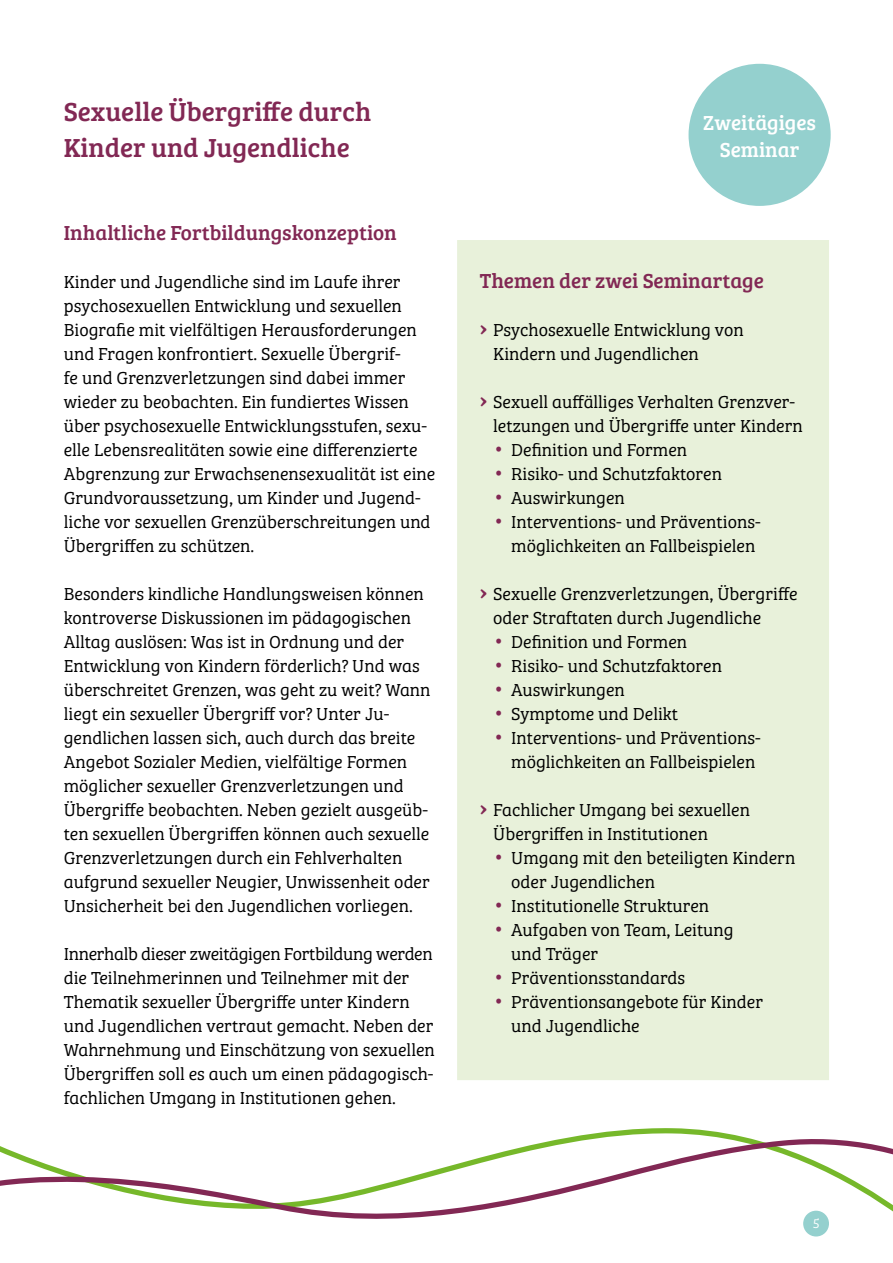
<style>
.page{position:relative;width:893px;height:1263px;background:#fff}
.page>*{position:absolute;margin:0;border:0;box-sizing:border-box;transform-origin:0 0}
.t1{font:27px/36px "Bree Serif";color:#822854}
.t2{font:21px "Bree Serif";color:#822854}
.t3{font:21px/27px "Bree Serif";color:#fff;text-align:center}
.t4{font:18px/24px "Bree Serif Lt";color:#000}
.t5{font:13.5px "Bree Serif Lt";color:#fff}
.s1{font-family:"Bree Serif";font-size:24px;color:#822854}
.s2{font-size:22.5px;color:#822854}
</style>
<div class="page">
<div style="left:457px;top:240px;width:372px;height:840px;background:#e8f1da"></div>
<svg style="left:0;top:1132px;width:893px;height:105px"></svg>
<div style="left:688px;top:64px;width:143px;height:142px;background:#94d0ce;border-radius:50%"></div>
<h1 class="t1" style="left:64px;top:92px;width:309px">Sexuelle Übergriffe durch<br>Kinder und Jugendliche</h1>
<p class="t2" style="left:64px;top:217px;width:335px">Inhaltliche Fortbildungskonzeption</p>
<p class="t4" style="left:64px;top:269px;width:373px">Kinder und Jugendliche sind im Laufe ihrer psychosexuellen Entwicklung und sexuellen Biografie mit vielfältigen Herausforderungen und Fragen konfrontiert. Sexuelle Übergrif-<br>fe und Grenzverletzungen sind dabei immer wieder zu beobachten. Ein fundiertes Wissen über psychosexuelle Entwicklungsstufen, sexu&shy;elle Lebensrealitäten sowie eine differenzierte Abgrenzung zur Erwachsenensexualität ist eine Grundvoraussetzung, um Kinder und Jugend&shy;liche vor sexuellen Grenzüberschreitungen und Übergriffen zu schützen.</p>
<p class="t4" style="left:64px;top:581px;width:368px">Besonders kindliche Handlungsweisen können kontroverse Diskussionen im pädagogischen Alltag auslösen: Was ist in Ordnung und der Entwicklung von Kindern förderlich? Und was überschreitet Grenzen, was geht zu weit? Wann liegt ein sexueller Übergriff vor? Unter Ju&shy;gendlichen lassen sich, auch durch das breite Angebot Sozialer Medien, vielfältige Formen möglicher sexueller Grenzverletzungen und Übergriffe beobachten. Neben gezielt ausgeüb&shy;ten sexuellen Übergriffen können auch sexuelle Grenzverletzungen durch ein Fehlverhalten aufgrund sexueller Neugier, Unwissenheit oder Unsicherheit bei den Jugendlichen vorliegen.</p>
<p class="t4" style="left:64px;top:941px;width:373px">Innerhalb dieser zweitägigen Fortbildung werden die Teilnehmerinnen und Teilnehmer mit der Thematik sexueller Übergriffe unter Kindern und Jugendlichen vertraut gemacht. Neben der Wahrnehmung und Einschätzung von sexuellen Übergriffen soll es auch um einen pädagogisch&shy;fachlichen Umgang in Institutionen gehen.</p>
<p class="t3" style="left:703px;top:108px;width:114px">Zweitägiges<br>Seminar</p>
<p class="t2" style="left:480px;top:265px;width:286px">Themen der zwei Seminartage</p>
<p class="t4" style="left:493px;top:317px;width:252px;text-indent:-13px"><span class="s1">›</span> Psychosexuelle Entwicklung von<br>Kindern und Jugendlichen</p>
<p class="t4" style="left:493px;top:389px;width:311px;text-indent:-13px"><span class="s1">›</span> Sexuell auffälliges Verhalten Grenzver&shy;letzungen und Übergriffe unter Kindern</p>
<p class="t4" style="left:493px;top:437px;width:196px"><span class="s2">•</span> Definition und Formen</p>
<p class="t4" style="left:493px;top:461px;width:230px"><span class="s2">•</span> Risiko- und Schutzfaktoren</p>
<p class="t4" style="left:493px;top:485px;width:133px"><span class="s2">•</span> Auswirkungen</p>
<p class="t4" style="left:511px;top:509px;width:251px;text-indent:-18px"><span class="s2">•</span> Interventions- und Präventions&shy;möglichkeiten an Fallbeispielen</p>
<p class="t4" style="left:493px;top:581px;width:306px;text-indent:-13px"><span class="s1">›</span> Sexuelle Grenzverletzungen, Übergriffe oder Straftaten durch Jugendliche</p>
<p class="t4" style="left:493px;top:629px;width:196px"><span class="s2">•</span> Definition und Formen</p>
<p class="t4" style="left:493px;top:653px;width:230px"><span class="s2">•</span> Risiko- und Schutzfaktoren</p>
<p class="t4" style="left:493px;top:677px;width:133px"><span class="s2">•</span> Auswirkungen</p>
<p class="t4" style="left:493px;top:701px;width:187px"><span class="s2">•</span> Symptome und Delikt</p>
<p class="t4" style="left:511px;top:725px;width:251px;text-indent:-18px"><span class="s2">•</span> Interventions- und Präventions&shy;möglichkeiten an Fallbeispielen</p>
<p class="t4" style="left:493px;top:797px;width:258px;text-indent:-13px"><span class="s1">›</span> Fachlicher Umgang bei sexuellen<br>Übergriffen in Institutionen</p>
<p class="t4" style="left:511px;top:845px;width:286px;text-indent:-18px"><span class="s2">•</span> Umgang mit den beteiligten Kindern oder Jugendlichen</p>
<p class="t4" style="left:493px;top:893px;width:217px"><span class="s2">•</span> Institutionelle Strukturen</p>
<p class="t4" style="left:511px;top:917px;width:224px;text-indent:-18px"><span class="s2">•</span> Aufgaben von Team, Leitung und Träger</p>
<p class="t4" style="left:493px;top:965px;width:194px"><span class="s2">•</span> Präventionsstandards</p>
<p class="t4" style="left:511px;top:989px;width:253px;text-indent:-18px"><span class="s2">•</span> Präventionsangebote für Kinder und Jugendliche</p>
<p class="t5" style="left:813px;top:1213px;width:8px">5</p>
</div>
